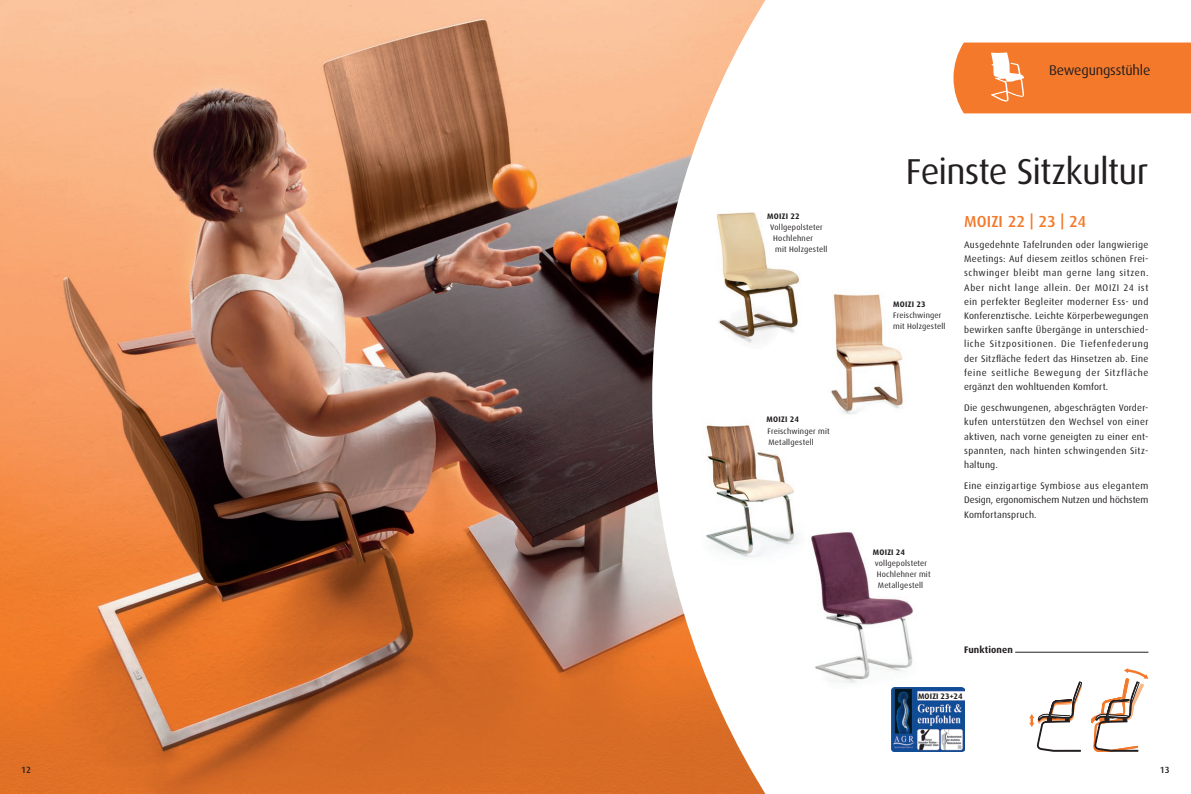
<style>
.page{position:relative;width:1191px;height:794px;background:#fff}
.page>*{position:absolute;margin:0;border:0;box-sizing:border-box;transform-origin:0 0}
.t1{font:36px "Dax";letter-spacing:-.025em;color:#231f20}
.t2{font:500 16px "Dax";letter-spacing:.005em;color:#f4792a}
.t3{font:14px "Dax";letter-spacing:-.015em;color:#231f20}
.t4{font:9.5px/14.2px "Dax";letter-spacing:.02em;color:#231f20;text-align:justify}
.t5{font:700 9.5px "Dax";letter-spacing:.01em;color:#231f20}
.t6{font:500 9px "Dax";color:#231f20}
.t7{font:8px/11px "Dax";letter-spacing:.025em;color:#231f20}
.t8{font:700 8px "Dax";letter-spacing:.025em;color:#231f20}
</style>
<div class="page">
<img style="left:0;top:0;width:652px;height:794px">
<svg style="left:652px;top:0;width:114px;height:794px"></svg>
<svg style="left:953px;top:43px;width:238px;height:70px;background:#f48036"></svg>
<img style="left:831px;top:294px;width:72px;height:121px">
<img style="left:688px;top:380px;width:110px;height:191px">
<img style="left:702px;top:196px;width:98px;height:156px">
<img style="left:811px;top:532px;width:102px;height:151px">
<svg style="left:1091px;top:668px;width:57px;height:83px"></svg>
<svg style="left:1029px;top:682px;width:52px;height:69px"></svg>
<img style="left:891px;top:687px;width:73px;height:64px">
<hr style="left:1015px;top:652px;width:133px;height:1px;background:#231f20">
<h3 class="t3" style="left:1049px;top:62px;width:103px">Bewegungsstühle</h3>
<p class="t8" style="left:767px;top:211px;width:34px">MOIZI 22</p>
<p class="t7" style="left:773px;top:222px;width:56px;text-indent:-3px">Vollgepolsteter<br>Hochlehner<br>mit Holzgestell</p>
<p class="t8" style="left:766px;top:415px;width:34px">MOIZI 24</p>
<p class="t7" style="left:767px;top:425px;width:64px">Freischwinger mit<br>Metallgestell</p>
<h1 class="t1" style="left:906px;top:151px;width:244px">Feinste Sitzkultur</h1>
<p class="t8" style="left:893px;top:300px;width:34px">MOIZI 23</p>
<p class="t7" style="left:893px;top:310px;width:54px">Freischwinger mit Holzgestell</p>
<p class="t8" style="left:873px;top:548px;width:34px">MOIZI 24</p>
<p class="t7" style="left:875px;top:558px;width:57px">vollgepolsteter<br>Hochlehner mit<br>Metallgestell</p>
<h2 class="t2" style="left:964px;top:212px;width:124px">MOIZI 22 | 23 | 24</h2>
<p class="t4" style="left:964px;top:238px;width:186px">Ausgedehnte Tafelrunden oder langwierige Meetings: Auf diesem zeitlos schönen Frei&shy;schwinger bleibt man gerne lang sitzen.<br>Aber nicht lange allein. Der MOIZI 24 ist ein perfekter Begleiter moderner Ess- und Konferenztische. Leichte Körperbewegungen bewirken sanfte Übergänge in unterschied&shy;liche Sitzpositionen. Die Tiefenfederung der Sitzfläche federt das Hinsetzen ab. Eine feine seitliche Bewegung der Sitzfläche ergänzt den wohltuenden Komfort.</p>
<p class="t4" style="left:964px;top:401px;width:186px">Die geschwungenen, abgeschrägten Vorder&shy;kufen unterstützen den Wechsel von einer aktiven, nach vorne geneigten zu einer ent&shy;spannten, nach hinten schwingenden Sitz&shy;haltung.</p>
<p class="t4" style="left:964px;top:479px;width:186px">Eine einzigartige Symbiose aus elegantem Design, ergonomischem Nutzen und höchstem Komfortanspruch.</p>
<p class="t5" style="left:964px;top:644px;width:50px">Funktionen</p>
<p class="t8" style="left:918px;top:692px;width:46px">MOIZI 23+24</p>
<p class="t6" style="left:21px;top:764px;width:11px">12</p>
<p class="t6" style="left:1159px;top:764px;width:11px">13</p>
</div>
